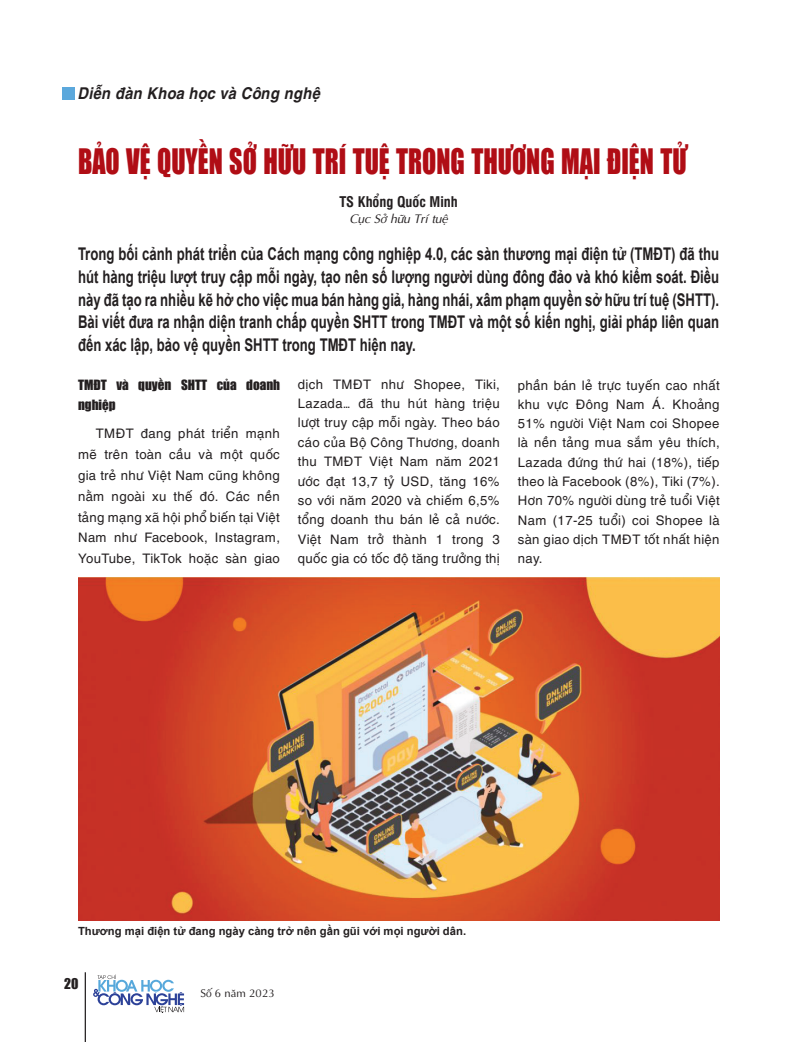
<style>
.page{position:relative;width:798px;height:1042px;background:#fff}
.page>*{position:absolute;margin:0;border:0;box-sizing:border-box;transform-origin:0 0}
.t1{font:32.5px "UTM Impact";color:#b00d15;scale:.8 1}
.t2{font:700 17.5px/22.8px "Arial";color:#231f20;text-align:justify;scale:.75 1}
.t3{font:italic 700 16.25px "UTM Helve";color:#231f20;scale:.9 1}
.t4{font:700 14.38px "UTM Swiss Condensed";color:#231f20}
.t5{font:13.75px "UTM Impact";color:#231f20}
.t6{font:13.12px/19.4px "UTM Helve";color:#231f20;text-align:justify}
.t7{font:13.12px/20.9px "UTM Impact";color:#231f20}
.t8{font:italic 12.5px "UTM Aptima";color:#231f20}
.t9{font:700 11.25px "Arial";color:#231f20}
.t10{font:11.25px "UTM Aptima";color:#231f20}
</style>
<div class="page">
<hr style="left:85px;top:972px;width:1px;height:70px;background:#231f20">
<div style="left:62px;top:88px;width:12px;height:12px;background:#5ba8dc"></div>
<svg style="left:93px;top:974px;width:91px;height:39px"></svg>
<img style="left:78px;top:578px;width:641px;height:342px">
<p class="t3" style="left:78px;top:80px;width:271px">Diễn đàn Khoa học và Công nghệ</p>
<h1 class="t1" style="left:78px;top:138px;width:761px">BẢO VỆ QUYỀN SỞ HỮU TRÍ TUỆ TRONG THƯƠNG MẠI ĐIỆN TỬ</h1>
<p class="t4" style="left:339px;top:190px;width:120px">TS Khổng Quốc Minh</p>
<p class="t8" style="left:349px;top:210px;width:100px">Cục Sở hữu Trí tuệ</p>
<p class="t2" style="left:78px;top:243px;width:856px">Trong bối cảnh phát triển của Cách mạng công nghiệp 4.0, các sàn thương mại điện tử (TMĐT) đã thu hút hàng triệu lượt truy cập mỗi ngày, tạo nên số lượng người dùng đông đảo và khó kiểm soát. Điều này đã tạo ra nhiều kẽ hở cho việc mua bán hàng giả, hàng nhái, xâm phạm quyền sở hữu trí tuệ (SHTT).<br>Bài viết đưa ra nhận diện tranh chấp quyền SHTT trong TMĐT và một số kiến nghị, giải pháp liên quan đến xác lập, bảo vệ quyền SHTT trong TMĐT hiện nay.</p>
<p class="t7" style="left:78px;top:373px;width:203px">TMĐT và quyền SHTT của doanh nghiệp</p>
<p class="t6" style="left:78px;top:422px;width:203px;line-height:20.9px;text-indent:18px">TMĐT đang phát triển mạnh mẽ trên toàn cầu và một quốc gia trẻ như Việt Nam cũng không nằm ngoài xu thế đó. Các nền tảng mạng xã hội phổ biến tại Việt Nam như Facebook, Instagram, YouTube, TikTok hoặc sàn giao</p>
<p class="t6" style="left:298px;top:373px;width:203px">dịch TMĐT như Shopee, Tiki, Lazada… đã thu hút hàng triệu lượt truy cập mỗi ngày. Theo báo cáo của Bộ Công Thương, doanh thu TMĐT Việt Nam năm 2021 ước đạt 13,7 tỷ USD, tăng 16% so với năm 2020 và chiếm 6,5% tổng doanh thu bán lẻ cả nước.<br>Việt Nam trở thành 1 trong 3 quốc gia có tốc độ tăng trưởng thị</p>
<p class="t6" style="left:517px;top:374px;width:203px">phần bán lẻ trực tuyến cao nhất khu vực Đông Nam Á. Khoảng 51% người Việt Nam coi Shopee là nền tảng mua sắm yêu thích, Lazada đứng thứ hai (18%), tiếp theo là Facebook (8%), Tiki (7%).<br>Hơn 70% người dùng trẻ tuổi Việt Nam (17-25 tuổi) coi Shopee là sàn giao dịch TMĐT tốt nhất hiện nay.</p>
<p class="t9" style="left:78px;top:923px;width:389px">Thương mại điện tử đang ngày càng trở nên gần gũi với mọi người dân.</p>
<p class="t5" style="left:64px;top:973px;width:16px">20</p>
<p class="t10" style="left:200px;top:985px;width:76px">Số 6 năm 2023</p>
</div>
